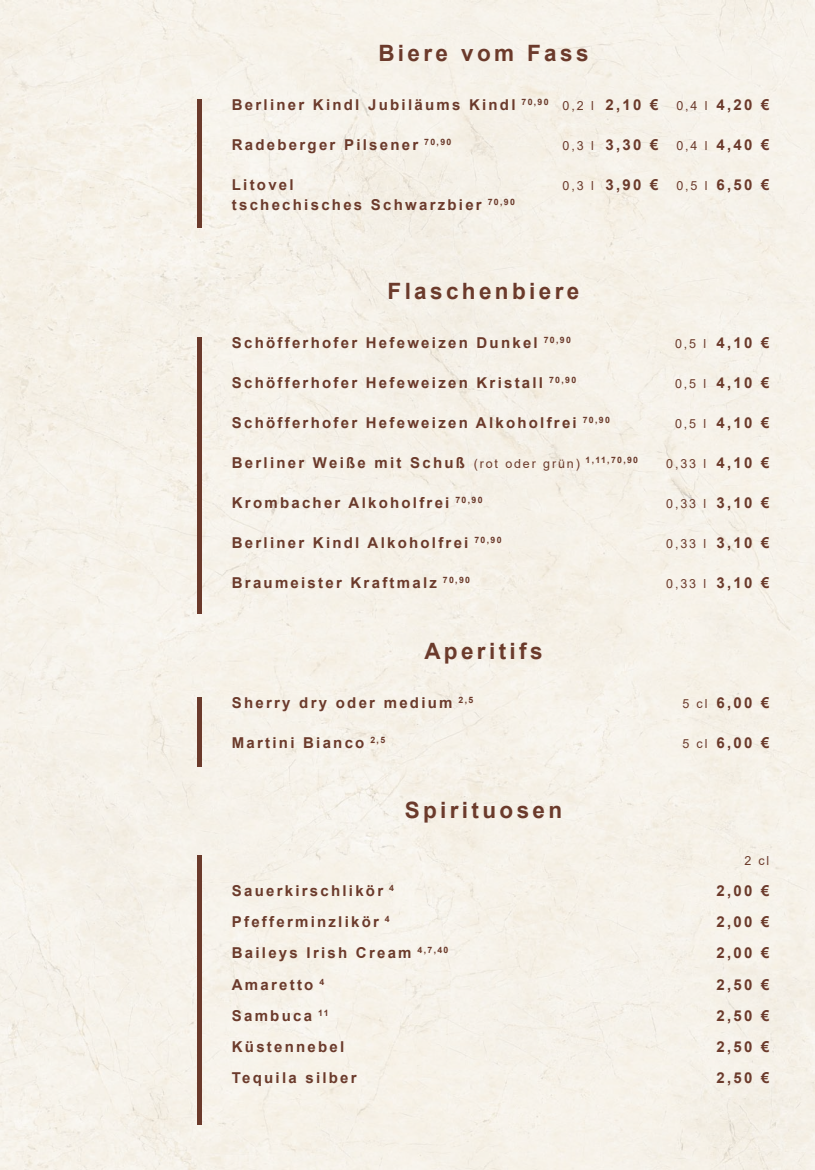
<style>
.page{position:relative;width:815px;height:1170px;background:#fff}
.page>*{position:absolute;margin:0;border:0;box-sizing:border-box;transform-origin:0 0}
.t1{font:700 22.5px "Arial";letter-spacing:.15em;color:#6b3a2b}
.t2{font:700 15px "Arial";letter-spacing:.15em;color:#6b3a2b}
.t3{font:12.5px "Arial";letter-spacing:.15em;color:#6b3a2b}
.s1{font-weight:400;font-size:12.5px}
.s2{font-weight:700;font-size:15px}
</style>
<div class="page">
<div style="left:0;top:0;width:815px;height:1169px;background:#f6f1e9"></div>
<div style="left:197px;top:99px;width:5px;height:129px;background:#6b3a2b"></div>
<div style="left:197px;top:336px;width:5px;height:277px;background:#6b3a2b"></div>
<div style="left:197px;top:697px;width:5px;height:70px;background:#6b3a2b"></div>
<div style="left:197px;top:855px;width:5px;height:269px;background:#6b3a2b"></div>
<h1 class="t1" style="left:378px;top:38px;width:212px">Biere vom Fass</h1>
<p class="t2" style="left:232px;top:94px;width:539px">Berliner Kindl Jubiläums Kindl <sup>70,90</sup> <span class="s1">0,2 l</span> 2,10 € <span class="s1">0,4 l</span> 4,20 €</p>
<p class="t2" style="left:232px;top:134px;width:221px">Radeberger Pilsener <sup>70,90</sup></p>
<p class="t2" style="left:563px;top:134px;width:208px"><span class="s1">0,3 l</span> 3,30 € <span class="s1">0,4 l</span> 4,40 €</p>
<p class="t2" style="left:232px;top:174px;width:63px">Litovel</p>
<p class="t2" style="left:563px;top:174px;width:208px"><span class="s1">0,3 l</span> 3,90 € <span class="s1">0,5 l</span> 6,50 €</p>
<p class="t2" style="left:232px;top:194px;width:285px">tschechisches Schwarzbier <sup>70,90</sup></p>
<h1 class="t1" style="left:388px;top:275px;width:193px">Flaschenbiere</h1>
<p class="t2" style="left:232px;top:332px;width:341px">Schöfferhofer H efeweizen Dunkel <sup>70,90</sup></p>
<p class="t2" style="left:675px;top:332px;width:96px"><span class="s1">0,5 l</span> 4,10 €</p>
<p class="t2" style="left:232px;top:372px;width:346px">Schöfferhofer H efeweizen Kristall <sup>70,90</sup></p>
<p class="t2" style="left:675px;top:372px;width:96px"><span class="s1">0,5 l</span> 4,10 €</p>
<p class="t2" style="left:232px;top:412px;width:380px">Schöfferhofer H efeweizen Alkoholfrei <sup>70,90</sup></p>
<p class="t2" style="left:675px;top:412px;width:96px"><span class="s1">0,5 l</span> 4,10 €</p>
<p class="t2" style="left:232px;top:452px;width:408px">Berliner Weiße mit Schuß <span class="s1">(rot oder grün)</span> <sup>1,11,70,90</sup></p>
<p class="t3" style="left:666px;top:454px;width:105px">0,33 l <span class="s2">4,10 €</span></p>
<p class="t2" style="left:232px;top:492px;width:252px">Krombacher Alkoholfrei <sup>70,90</sup></p>
<p class="t3" style="left:666px;top:494px;width:105px">0,33 l <span class="s2">3,10 €</span></p>
<p class="t2" style="left:232px;top:532px;width:271px">Berliner Kindl Alkoholfrei <sup>70,90</sup></p>
<p class="t3" style="left:666px;top:534px;width:105px">0,33 l <span class="s2">3,10 €</span></p>
<p class="t2" style="left:232px;top:572px;width:240px">Braumeister Kraftmalz <sup>70,90</sup></p>
<p class="t3" style="left:666px;top:574px;width:105px">0,33 l <span class="s2">3,10 €</span></p>
<h1 class="t1" style="left:424px;top:635px;width:120px">Aperitifs</h1>
<p class="t2" style="left:232px;top:692px;width:243px">Sherry dry oder medium <sup>2,5</sup></p>
<p class="t2" style="left:682px;top:692px;width:88px"><span class="s1">5 cl</span> 6,00 €</p>
<p class="t2" style="left:232px;top:732px;width:155px">Martini Bianco <sup>2,5</sup></p>
<p class="t2" style="left:682px;top:732px;width:88px"><span class="s1">5 cl</span> 6,00 €</p>
<h1 class="t1" style="left:405px;top:793px;width:159px">Spirituosen</h1>
<p class="t3" style="left:744px;top:851px;width:27px">2 cl</p>
<p class="t2" style="left:232px;top:880px;width:164px">Sauerkirschlikör <sup>4</sup></p>
<p class="t2" style="left:716px;top:880px;width:54px">2,00 €</p>
<p class="t2" style="left:232px;top:911px;width:159px">Pfefferminzlikör <sup>4</sup></p>
<p class="t2" style="left:716px;top:911px;width:54px">2,00 €</p>
<p class="t2" style="left:232px;top:942px;width:218px">Baileys Irish Cream <sup>4,7,40</sup></p>
<p class="t2" style="left:716px;top:942px;width:54px">2,00 €</p>
<p class="t2" style="left:232px;top:973px;width:94px">Amaretto <sup>4</sup></p>
<p class="t2" style="left:716px;top:973px;width:54px">2,50 €</p>
<p class="t2" style="left:232px;top:1005px;width:98px">Sambuca <sup>11</sup></p>
<p class="t2" style="left:716px;top:1005px;width:54px">2,50 €</p>
<p class="t2" style="left:232px;top:1036px;width:114px">Küstennebel</p>
<p class="t2" style="left:716px;top:1036px;width:54px">2,50 €</p>
<p class="t2" style="left:232px;top:1067px;width:126px">Tequila silber</p>
<p class="t2" style="left:716px;top:1067px;width:54px">2,50 €</p>
</div>
